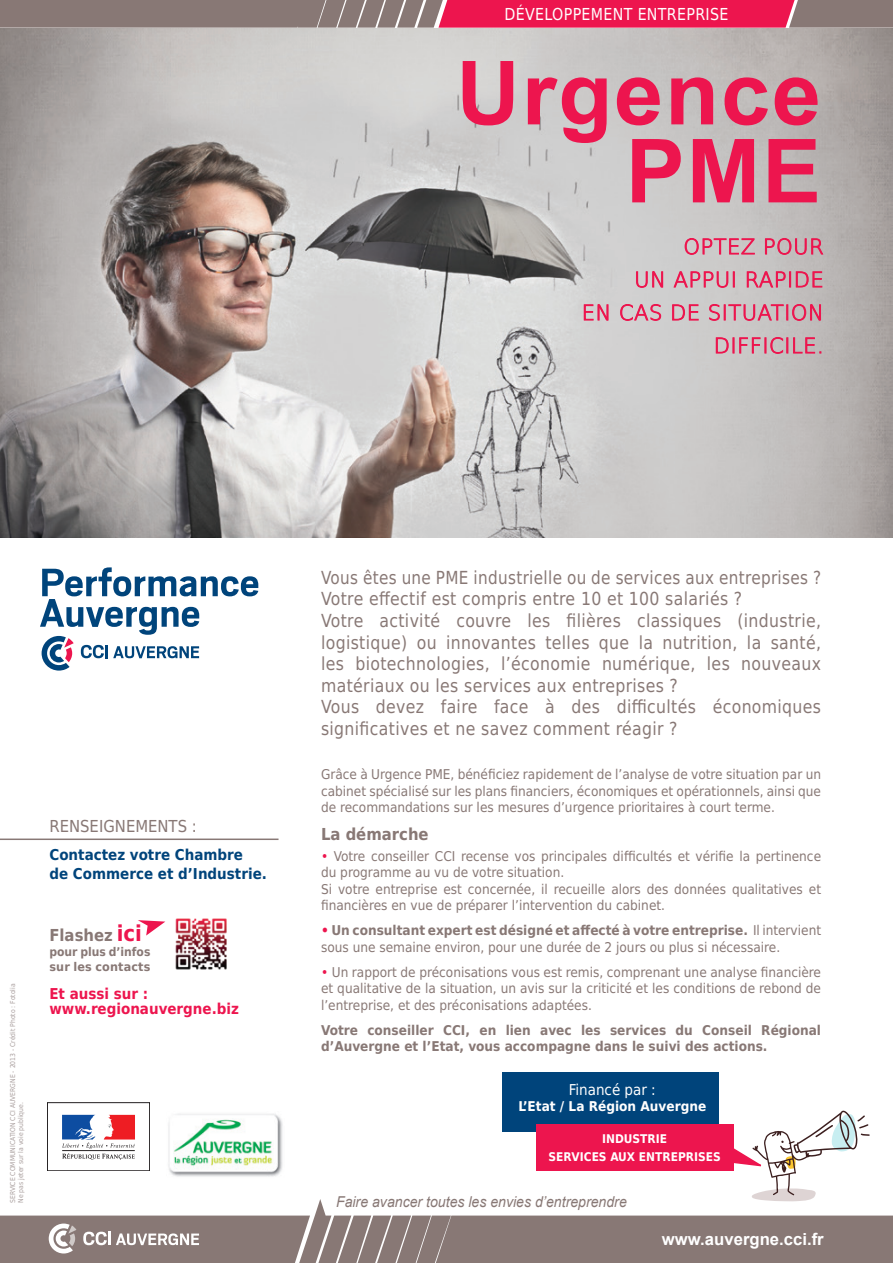
<style>
.page{position:relative;width:893px;height:1263px;background:#fff}
.page>*{position:absolute;margin:0;border:0;box-sizing:border-box;transform-origin:0 0}
.TITRE_FICHE_PRODUIT{font:700 88.5px/78px "Arial";letter-spacing:.02em;color:#ed154e;text-align:right}
.chapeau{font:18px/21.6px "DejaVu Sans Condensed";letter-spacing:.02em;color:#887875;text-align:justify}
.chapeau-2{font:18px "DejaVu Sans Condensed";letter-spacing:.02em;color:#887875;scale:.94 1}
.t1{font:700 16.65px "Arial";color:#fff}
.t2{font:16.5px "DejaVu Sans Condensed";letter-spacing:.02em;color:#fff;scale:.96 1}
.SOUS-TITRE_DES_PARAG{font:700 16.5px "DejaVu Sans Condensed";color:#887875}
.t3{font:16.5px "DejaVu Sans Condensed";color:#887875}
.t4{font:700 15px/19.5px "DejaVu Sans Condensed";color:#00447b}
.t5{font:italic 15px "Arial";color:#887875;scale:.94 1}
.t6{font:700 15px "DejaVu Sans Condensed";color:#ed154e}
.t7{font:15px "DejaVu Sans Condensed";color:#fff}
.TEXTE_light{font:13.5px/16.5px "DejaVu Sans Condensed";color:#887875}
.TEXTE_bold__Importan{font:13.5px/16.5px "DejaVu Sans Condensed";color:#887875}
.TEXTE_bold__Importan-2{font:700 13.5px/16.5px "DejaVu Sans Condensed";color:#887875}
.t8{font:700 13.5px "DejaVu Sans Condensed";color:#fff}
.t9{font:700 12px "DejaVu Sans Condensed";color:#fff}
.t10{font:700 12px/15px "DejaVu Sans Condensed";letter-spacing:.01em;color:#887875}
.t11{font:6.75px "DejaVu Sans Condensed";color:#aaa09f}
.s1{font-size:21.9px;color:#ed154e}
.s2{color:#ed154e}
.s3{font-weight:700;color:#ed154e}
.s4{font-weight:700}
</style>
<div class="page">
<svg style="left:310px;top:1199px;width:583px;height:64px;fill:#887875"></svg>
<svg style="left:0;top:1215px;width:310px;height:48px;background:#938582"></svg>
<div style="left:502px;top:1073px;width:217px;height:59px;background:#00447b"></div>
<div style="left:751px;top:1101px;width:123px;height:110px;background:#fff"></div>
<img style="left:0;top:29px;width:893px;height:509px">
<svg style="left:685px;top:238px;width:70px;height:17px"></svg>
<svg style="left:765px;top:238px;width:58px;height:17px"></svg>
<svg style="left:636px;top:271px;width:27px;height:17px"></svg>
<svg style="left:673px;top:271px;width:62px;height:17px"></svg>
<svg style="left:747px;top:271px;width:75px;height:17px"></svg>
<svg style="left:584px;top:304px;width:25px;height:17px"></svg>
<svg style="left:620px;top:304px;width:41px;height:17px"></svg>
<svg style="left:672px;top:304px;width:27px;height:17px"></svg>
<svg style="left:709px;top:304px;width:112px;height:17px;background:#d18f9f"></svg>
<svg style="left:716px;top:337px;width:105px;height:17px;background:#cf92a1"></svg>
<svg style="left:40px;top:567px;width:218px;height:104px"></svg>
<div style="left:536px;top:1124px;width:198px;height:47px;background:#ed154e"></div>
<svg style="left:700px;top:1111px;width:170px;height:90px"></svg>
<img style="left:175px;top:918px;width:52px;height:52px">
<svg style="left:138px;top:920px;width:27px;height:15px"></svg>
<hr style="left:0;top:838px;width:279px;height:2px;background:#887875">
<img style="left:168px;top:1114px;width:115px;height:63px">
<div style="left:47px;top:1102px;width:103px;height:69px;border:1px solid #231f20"></div>
<svg style="left:62px;top:1115px;width:73px;height:45px"></svg>
<svg style="left:0;top:0;width:893px;height:28px;background:#b2566a"></svg>
<p class="t2" style="left:505px;top:1px;width:235px">DÉVELOPPEMENT ENTREPRISE</p>
<p class="TITRE_FICHE_PRODUIT" style="left:456px;top:57px;width:366px">Urgence<br>PME</p>
<p class="t11" style="left:7px;top:1203px;width:221px;rotate:-90deg">SERVICE COMMUNICATION CCI AUVERGNE - 2013 - Crédit Photo : Fotolia</p>
<p class="t11" style="left:15px;top:1203px;width:102px;rotate:-90deg">Ne pas jeter sur la voie publique.</p>
<p class="t3" style="left:49px;top:812px;width:149px">RENSEIGNEMENTS :</p>
<p class="t4" style="left:49px;top:844px;width:219px">Contactez votre Chambre<br>de Commerce et d’Industrie.</p>
<p class="SOUS-TITRE_DES_PARAG" style="left:49px;top:922px;width:94px">Flashez <span class="s1">ici</span></p>
<p class="t10" style="left:49px;top:944px;width:103px">pour plus d’infos sur les contacts</p>
<p class="t6" style="left:49px;top:981px;width:100px">Et aussi sur :</p>
<p class="t6" style="left:49px;top:996px;width:191px">www.regionauvergne.biz</p>
<p class="chapeau-2" style="left:321px;top:563px;width:534px">Vous êtes une PME industrielle ou de services aux entreprises ?</p>
<p class="chapeau" style="left:321px;top:588px;width:423px">Votre effectif est compris entre 10 et 100 salariés ?</p>
<p class="chapeau" style="left:321px;top:609px;width:502px">Votre activité couvre les filières classiques (industrie, logistique) ou innovantes telles que la nutrition, la santé, les biotechnologies, l’économie numérique, les nouveaux matériaux ou les services aux entreprises ?</p>
<p class="chapeau" style="left:321px;top:696px;width:502px">Vous devez faire face à des difficultés économiques significatives et ne savez comment réagir ?</p>
<p class="TEXTE_light" style="left:321px;top:766px;width:502px;text-align:justify">Grâce à Urgence PME, bénéficiez rapidement de l’analyse de votre situation par un cabinet spécialisé sur les plans financiers, économiques et opérationnels, ainsi que de recommandations sur les mesures d’urgence prioritaires à court terme.</p>
<p class="SOUS-TITRE_DES_PARAG" style="left:321px;top:821px;width:109px">La démarche</p>
<p class="TEXTE_light" style="left:321px;top:848px;width:502px"><span class="s2">•</span> Votre conseiller CCI recense vos principales difficultés et vérifie la pertinence du programme au vu de votre situation.</p>
<p class="TEXTE_light" style="left:321px;top:881px;width:502px">Si votre entreprise est concernée, il recueille alors des données qualitatives et financières en vue de préparer l’intervention du cabinet.</p>
<p class="TEXTE_bold__Importan" style="left:321px;top:922px;width:502px"><span class="s3">•</span> <span class="s4">Un consultant expert est désigné et affecté à votre entreprise.</span> Il intervient sous une semaine environ, pour une durée de 2 jours ou plus si nécessaire.</p>
<p class="TEXTE_light" style="left:321px;top:964px;width:502px"><span class="s2">•</span> Un rapport de préconisations vous est remis, comprenant une analyse financière</p>
<p class="TEXTE_light" style="left:321px;top:980px;width:502px">et qualitative de la situation, un avis sur la criticité et les conditions de rebond de l’entreprise, et des préconisations adaptées.</p>
<p class="TEXTE_bold__Importan-2" style="left:321px;top:1021px;width:502px">Votre conseiller CCI, en lien avec les services du Conseil Régional d’Auvergne et l’Etat, vous accompagne dans le suivi des actions.</p>
<p class="t7" style="left:569px;top:1077px;width:89px">Financé par :</p>
<p class="t8" style="left:518px;top:1095px;width:189px">L’Etat / La Région Auvergne</p>
<p class="t9" style="left:602px;top:1129px;width:66px">INDUSTRIE</p>
<p class="t9" style="left:548px;top:1147px;width:174px">SERVICES AUX ENTREPRISES</p>
<p class="t5" style="left:336px;top:1191px;width:311px">Faire avancer toutes les envies d’entreprendre</p>
<p class="t1" style="left:662px;top:1228px;width:163px">www.auvergne.cci.fr</p>
</div>
